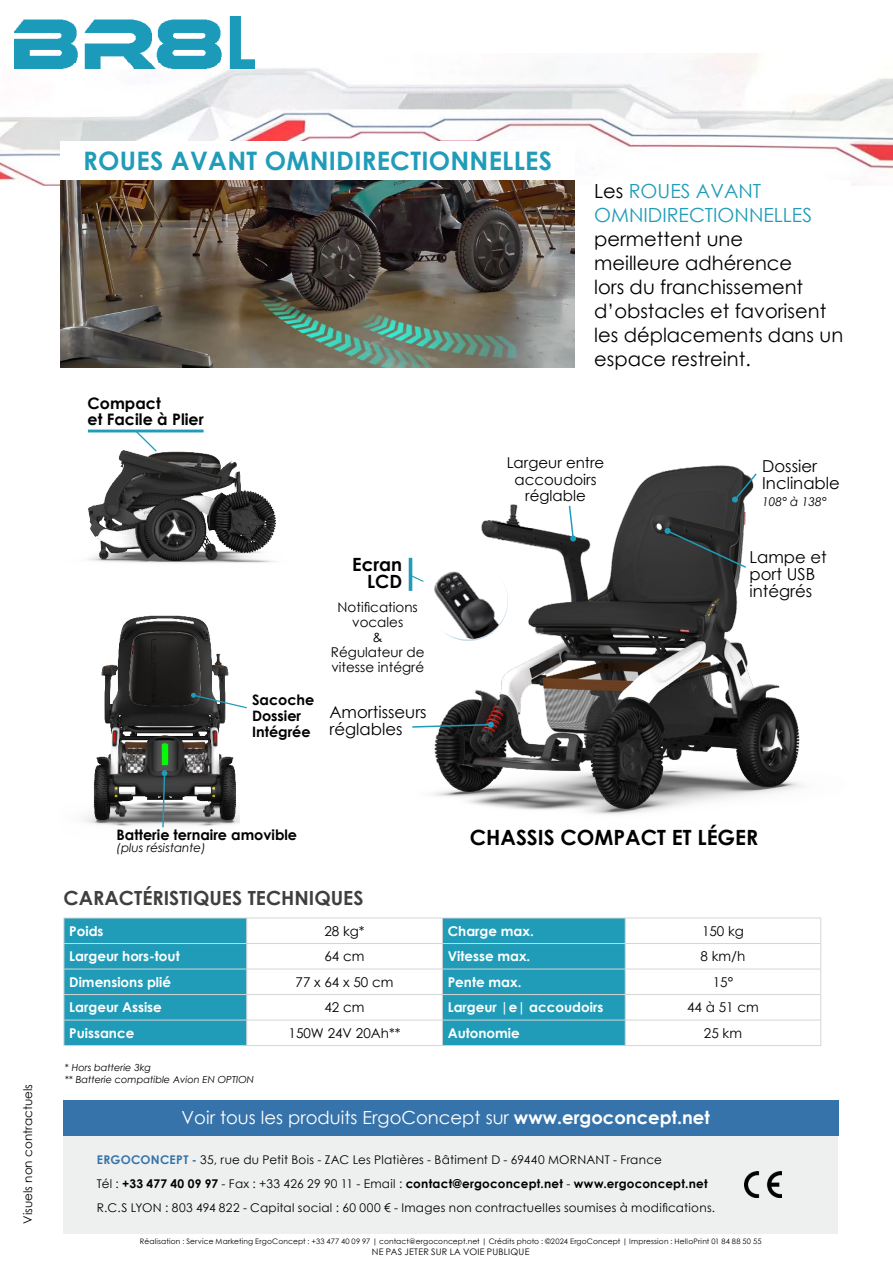
<style>
.page{position:relative;width:893px;height:1263px;background:#fff}
.page>*{position:absolute;margin:0;border:0;box-sizing:border-box;transform-origin:0 0}
.t1{font:700 25.5px "Century Gothic";letter-spacing:.01em;color:#209cb9}
.t2{font:700 21px "Century Gothic";color:#000}
.t3{font:19.5px/24px "Century Gothic";color:#000}
.t4{font:19.5px/24px "Century Gothic";color:#209cb9}
.t5{font:700 19.5px "Century Gothic";color:#403f3e}
.t6{font:700 18.3px/17.1px "Century Gothic";color:#000;text-align:right}
.t7{font:18px "Century Gothic";color:#fff}
.t8{font:16.5px/17.1px "Century Gothic";color:#000}
.t9{font:700 15.9px/15.9px "Century Gothic";color:#000}
.t10{font:15px/16.5px "Century Gothic";color:#000;text-align:center}
.t11{font:700 14.4px/15.9px "Century Gothic";color:#000}
.t12{font:700 13.5px "Century Gothic";color:#fff}
.t13{font:13.5px/15px "Century Gothic";color:#000;text-align:center}
.t14{font:12px/24px "Century Gothic";letter-spacing:.02em;color:#000}
.t15{font:italic 12px "Century Gothic";color:#000}
.t16{font:12px "Century Gothic";color:#000}
.t17{font:italic 9.75px/12px "Century Gothic";color:#000}
.t18{font:9px "Century Gothic";letter-spacing:.025em;color:#000}
.t19{font:7.5px "Century Gothic";letter-spacing:.02em;color:#000}
.s1{color:#000}
.s2{font-style:normal}
.s3{font-weight:700}
.s4{font-weight:700;color:#3673aa}
</style>
<div class="page">
<img style="left:0;top:53px;width:893px;height:133px">
<img style="left:433px;top:465px;width:369px;height:350px">
<div style="left:64px;top:1100px;width:775px;height:36px;background:#3673aa"></div>
<div style="left:64px;top:1136px;width:774px;height:97px;background:#eef0ef"></div>
<img style="left:745px;top:1171px;width:36px;height:27px">
<svg style="left:65px;top:919px;width:560px;height:126px;fill:#209cb9"></svg>
<hr style="left:64px;top:918px;width:183px;height:1px;background:#d5d5d4">
<hr style="left:247px;top:918px;width:195px;height:1px;background:#d5d5d4">
<hr style="left:442px;top:918px;width:183px;height:1px;background:#d5d5d4">
<hr style="left:625px;top:918px;width:196px;height:1px;background:#d5d5d4">
<hr style="left:64px;top:943px;width:183px;height:1px;background:#d5d5d4">
<hr style="left:247px;top:943px;width:195px;height:1px;background:#d5d5d4">
<hr style="left:442px;top:943px;width:183px;height:1px;background:#d5d5d4">
<hr style="left:625px;top:943px;width:196px;height:1px;background:#d5d5d4">
<hr style="left:64px;top:969px;width:183px;height:1px;background:#d5d5d4">
<hr style="left:247px;top:969px;width:195px;height:1px;background:#d5d5d4">
<hr style="left:442px;top:969px;width:183px;height:1px;background:#d5d5d4">
<hr style="left:625px;top:969px;width:196px;height:1px;background:#d5d5d4">
<hr style="left:64px;top:994px;width:183px;height:1px;background:#d5d5d4">
<hr style="left:247px;top:994px;width:195px;height:1px;background:#d5d5d4">
<hr style="left:442px;top:994px;width:183px;height:1px;background:#d5d5d4">
<hr style="left:625px;top:994px;width:196px;height:1px;background:#d5d5d4">
<hr style="left:64px;top:1020px;width:183px;height:1px;background:#d5d5d4">
<svg style="left:64px;top:918px;width:1px;height:127px"></svg>
<hr style="left:247px;top:1020px;width:195px;height:1px;background:#d5d5d4">
<svg style="left:246px;top:918px;width:1px;height:127px"></svg>
<hr style="left:442px;top:1020px;width:183px;height:1px;background:#d5d5d4">
<svg style="left:442px;top:918px;width:1px;height:127px"></svg>
<hr style="left:625px;top:1020px;width:196px;height:1px;background:#d5d5d4">
<svg style="left:625px;top:919px;width:1px;height:126px"></svg>
<svg style="left:820px;top:918px;width:1px;height:127px"></svg>
<hr style="left:64px;top:1045px;width:183px;height:1px;background:#d5d5d4">
<hr style="left:247px;top:1045px;width:195px;height:1px;background:#d5d5d4">
<hr style="left:442px;top:1045px;width:183px;height:1px;background:#d5d5d4">
<hr style="left:625px;top:1045px;width:196px;height:1px;background:#d5d5d4">
<img style="left:87px;top:429px;width:189px;height:134px">
<hr style="left:88px;top:430px;width:116px;height:2px;background:#209cb9">
<svg style="left:135px;top:432px;width:23px;height:21px"></svg>
<img style="left:14px;top:16px;width:241px;height:53px">
<div style="left:749px;top:551px;width:85px;height:46px;background:#fff"></div>
<svg style="left:665px;top:528px;width:83px;height:41px;background:#3c4243"></svg>
<img style="left:85px;top:615px;width:154px;height:211px">
<svg style="left:191px;top:693px;width:56px;height:16px"></svg>
<svg style="left:161px;top:770px;width:6px;height:58px"></svg>
<svg style="left:732px;top:472px;width:26px;height:30px"></svg>
<svg style="left:408px;top:553px;width:105px;height:92px"></svg>
<hr style="left:409px;top:558px;width:3px;height:33px;background:#209cb9">
<svg style="left:568px;top:504px;width:8px;height:37px"></svg>
<svg style="left:412px;top:723px;width:77px;height:5px"></svg>
<div style="left:488px;top:721px;width:6px;height:7px;background:#209cb9;border-radius:50%"></div>
<img style="left:61px;top:180px;width:513px;height:188px">
<div style="left:60px;top:141px;width:515px;height:39px;background:#fff"></div>
<div style="left:594px;top:180px;width:256px;height:189px;background:#fff"></div>
<h1 class="t1" style="left:83px;top:142px;width:470px">ROUES AVANT OMNIDIRECTIONNELLES</h1>
<h3 class="t9" style="left:88px;top:395px;width:118px">Compact<br>et Facile à Plier</h3>
<h3 class="t4" style="left:594px;top:178px;width:219px"><span class="s1">Les</span> ROUES AVANT<br>OMNIDIRECTIONNELLES</h3>
<h3 class="t3" style="left:594px;top:226px;width:251px">permettent une<br>meilleure adhérence<br>lors du franchissement d’obstacles et favorisent les déplacements dans un espace restreint.</h3>
<p class="t11" style="left:252px;top:691px;width:64px">Sacoche<br>Dossier<br>Intégrée</p>
<h3 class="t6" style="left:352px;top:555px;width:51px">Ecran<br>LCD</h3>
<p class="t13" style="left:331px;top:600px;width:95px">Notifications vocales<br>&amp;<br>Régulateur de vitesse intégré</p>
<h3 class="t8" style="left:329px;top:703px;width:99px">Amortisseurs réglables</h3>
<p class="t10" style="left:507px;top:454px;width:99px">Largeur entre accoudoirs réglable</p>
<h3 class="t8" style="left:762px;top:457px;width:79px">Dossier<br>Inclinable</h3>
<p class="t15" style="left:762px;top:493px;width:66px">108° à 138°</p>
<h3 class="t8" style="left:749px;top:548px;width:79px">Lampe et port USB intégrés</h3>
<p class="t16" style="left:20px;top:1224px;width:141px;rotate:-90deg">Visuels non contractuels</p>
<p class="t11" style="left:117px;top:827px;width:182px">Batterie ternaire amovible</p>
<p class="t15" style="left:117px;top:840px;width:91px">(plus résistante)</p>
<h2 class="t2" style="left:470px;top:821px;width:290px">CHASSIS COMPACT ET LÉGER</h2>
<h3 class="t5" style="left:64px;top:883px;width:301px">CARACTÉRISTIQUES TECHNIQUES</h3>
<p class="t12" style="left:69px;top:921px;width:36px">Poids</p>
<p class="t13" style="left:324px;top:923px;width:42px">28 kg*</p>
<p class="t12" style="left:448px;top:921px;width:88px">Charge max.</p>
<p class="t13" style="left:702px;top:923px;width:44px">150 kg</p>
<p class="t12" style="left:69px;top:946px;width:112px">Largeur hors-tout</p>
<p class="t13" style="left:324px;top:949px;width:42px">64 cm</p>
<p class="t12" style="left:448px;top:946px;width:84px">Vitesse max.</p>
<p class="t13" style="left:701px;top:949px;width:46px">8 km/h</p>
<p class="t12" style="left:69px;top:972px;width:103px">Dimensions plié</p>
<p class="t13" style="left:296px;top:974px;width:99px">77 x 64 x 50 cm</p>
<p class="t12" style="left:448px;top:972px;width:75px">Pente max.</p>
<p class="t13" style="left:713px;top:974px;width:22px">15°</p>
<p class="t12" style="left:69px;top:997px;width:94px">Largeur Assise</p>
<p class="t13" style="left:324px;top:1000px;width:42px">42 cm</p>
<p class="t12" style="left:448px;top:997px;width:157px">Largeur |e| accoudoirs</p>
<p class="t13" style="left:687px;top:1000px;width:73px">44 à 51 cm</p>
<p class="t12" style="left:69px;top:1023px;width:67px">Puissance</p>
<p class="t13" style="left:289px;top:1025px;width:113px">150W 24V 20Ah**</p>
<p class="t12" style="left:448px;top:1023px;width:74px">Autonomie</p>
<p class="t13" style="left:704px;top:1025px;width:40px">25 km</p>
<p class="t17" style="left:65px;top:1061px;width:191px"><span class="s2">*</span> Hors batterie 3kg<br>** Batterie compatible Avion EN OPTION</p>
<h3 class="t7" style="left:182px;top:1104px;width:530px">Voir tous les produits ErgoConcept sur <span class="s3">www.ergoconcept.net</span></h3>
<p class="t14" style="left:97px;top:1147px;width:620px"><span class="s4">ERGOCONCEPT -</span> 35, rue du Petit Bois - ZAC Les Platières - Bâtiment D - 69440 MORNANT - France<br>Tél : <span class="s3">+33 477 40 09 97</span> - Fax : +33 426 29 90 11 - Email : <span class="s3">contact@ergoconcept.net</span> - <span class="s3">www.ergoconcept.net<br></span>R.C.S LYON : 803 494 822 - Capital social : 60 000 € - Images non contractuelles soumises à modifications.</p>
<p class="t19" style="left:140px;top:1236px;width:623px">Réalisation : Service Marketing ErgoConcept : +33 477 40 09 97 | contact@ergoconcept.net | Crédits photo : ©2024 ErgoConcept | Impression : HelloPrint 01 84 88 50 55</p>
<p class="t18" style="left:372px;top:1245px;width:159px">NE PAS JETER SUR LA VOIE PUBLIQUE</p>
</div>
